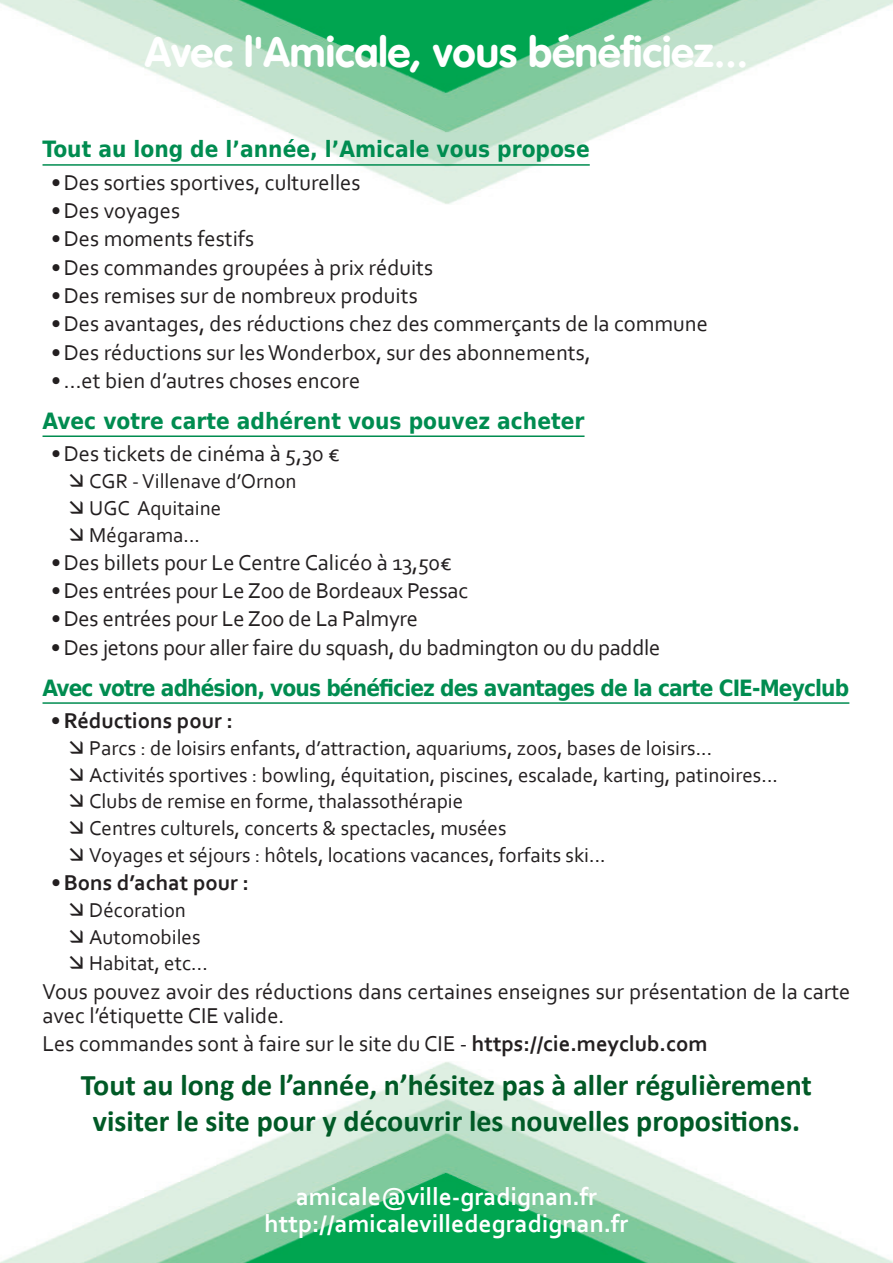
<style>
.page{position:relative;width:893px;height:1263px;background:#fff}
.page>*{position:absolute;margin:0;border:0;box-sizing:border-box;transform-origin:0 0}
.t1{font:42px "VAG Rounded Bold";color:#fff}
.t2{font:700 30px/36px "Calibri";color:#005a26;text-align:center}
.t3{font:700 25.5px/27px "Corbel";color:#fff;text-align:center}
.t4{font:22.5px/24px "Corbel";color:#231f20}
.t5{font:700 22.5px "DejaVu Sans Condensed";color:#008c50}
.t6{font:700 22.5px "DejaVu Sans Condensed";letter-spacing:-.04em;color:#008c50}
.t7{font:700 22.5px "Corbel";color:#231f20}
.t8{font:21px/26.7px "Corbel";color:#231f20}
.s1{font-weight:700}
</style>
<div class="page">
<img style="left:0;top:1062px;width:893px;height:201px">
<img style="left:0;top:0;width:893px;height:204px">
<hr style="left:43px;top:164px;width:547px;height:2px;background:#008c50">
<hr style="left:43px;top:435px;width:542px;height:2px;background:#008c50">
<hr style="left:43px;top:702px;width:806px;height:2px;background:#008c50">
<h1 class="t1" style="left:145px;top:28px;width:604px">Avec l'Amicale, vous bénéficiez...</h1>
<p class="t5" style="left:43px;top:131px;width:549px">Tout au long de l’année, l’Amicale vous propose</p>
<p class="t4" style="left:51px;top:170px;width:311px">• Des sorties sportives, culturelles</p>
<p class="t4" style="left:51px;top:198px;width:131px">• Des voyages</p>
<p class="t4" style="left:51px;top:226px;width:205px">• Des moments festifs</p>
<p class="t4" style="left:51px;top:255px;width:384px">• Des commandes groupées à prix réduits</p>
<p class="t4" style="left:51px;top:283px;width:368px">• Des remises sur de nombreux produits</p>
<p class="t4" style="left:51px;top:311px;width:658px">• Des avantages, des réductions chez des commerçants de la commune</p>
<p class="t4" style="left:51px;top:339px;width:541px">• Des réductions sur les Wonderbox, sur des abonnements,</p>
<p class="t4" style="left:51px;top:368px;width:311px">• ...et bien d’autres choses encore</p>
<p class="t5" style="left:43px;top:402px;width:543px">Avec votre carte adhérent vous pouvez acheter</p>
<p class="t4" style="left:51px;top:441px;width:290px">• Des tickets de cinéma à 5,30 €</p>
<p class="t8" style="left:89px;top:467px;width:209px">CGR -Villenave d’Ornon<br>UGC Aquitaine<br>Mégarama...</p>
<p class="t4" style="left:51px;top:550px;width:402px">• Des billets pour Le Centre Calicéo à 13,50€</p>
<p class="t4" style="left:51px;top:578px;width:419px">• Des entrées pour Le Zoo de Bordeaux Pessac</p>
<p class="t4" style="left:51px;top:606px;width:369px">• Des entrées pour Le Zoo de La Palmyre</p>
<p class="t4" style="left:51px;top:634px;width:611px">• Des jetons pour aller faire du squash, du badmington ou du paddle</p>
<p class="t6" style="left:42px;top:669px;width:808px">Avec votre adhésion, vous bénéficiez des avantages de la carte CIE-Meyclub</p>
<p class="t7" style="left:51px;top:707px;width:184px">•Réductions pour :</p>
<p class="t8" style="left:89px;top:734px;width:690px">Parcs : de loisirs enfants, d’attraction, aquariums, zoos, bases de loisirs...<br>Activités sportives : bowling, équitation, piscines, escalade, karting, patinoires...<br>Clubs de remise en forme, thalassothérapie<br>Centres culturels, concerts &amp; spectacles, musées<br>Voyages et séjours : hôtels, locations vacances, forfaits ski...</p>
<p class="t7" style="left:51px;top:869px;width:200px">•Bons d’achat pour :</p>
<p class="t8" style="left:89px;top:896px;width:120px">Décoration<br>Automobiles<br>Habitat, etc...</p>
<p class="t4" style="left:43px;top:978px;width:809px">Vous pouvez avoir des réductions dans certaines enseignes sur présentation de la carte avec l’étiquette CIE valide.</p>
<p class="t4" style="left:43px;top:1031px;width:667px">Les commandes sont à faire sur le site du CIE - <span class="s1">https://cie.meyclub.com</span></p>
<h2 class="t2" style="left:81px;top:1067px;width:732px">Tout au long de l’année, n’hésitez pas à aller régulièrement visiter le site pour y découvrir les nouvelles propositions.</h2>
<p class="t3" style="left:264px;top:1183px;width:366px">amicale@ville-gradignan.fr http://amicalevilledegradignan.fr</p>
</div>
